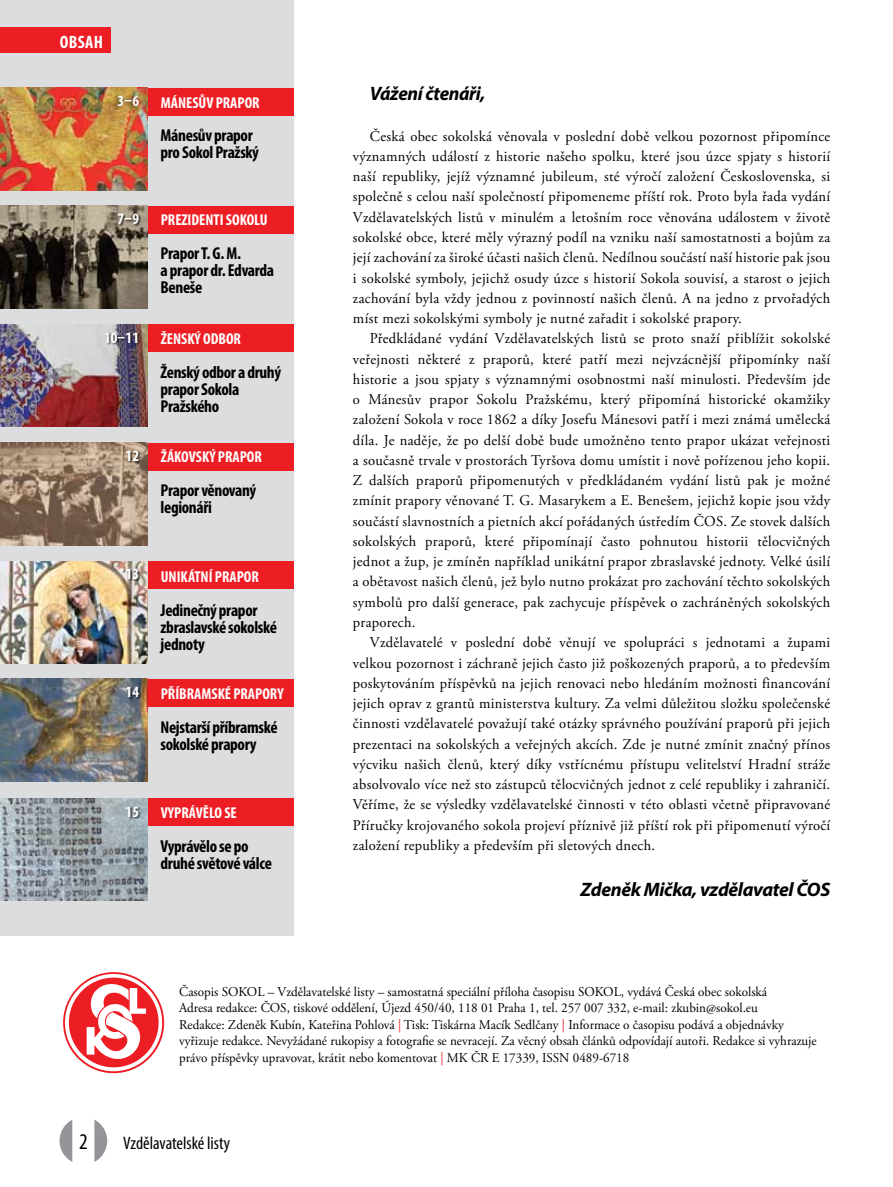
<style>
.page{position:relative;width:893px;height:1187px;background:#fff}
.page>*{position:absolute;margin:0;border:0;box-sizing:border-box;transform-origin:0 0}
.t1{font:condensed 22.5px "Myriad Pro";color:#000}
.t2{font:italic 700 19.5px "Myriad Pro";letter-spacing:-.02em;color:#000}
.t3{font:condensed 18px "Myriad Pro";color:#000}
.t4{font:700 condensed 18px "Myriad Pro";letter-spacing:.02em;color:#fff}
.t5{font:700 condensed 17.25px/17px "Myriad Pro";letter-spacing:-.02em;color:#000}
.t6{font:700 condensed 15.75px "Myriad Pro";color:#fff}
.t7{font:15px/20.2px "Adobe Garamond Pro";letter-spacing:.02em;color:#000;text-align:justify}
.t8{font:13.5px/16.5px "Adobe Garamond Pro";color:#000}
.s1{color:#ed1d24}
</style>
<div class="page">
<svg style="left:63px;top:972px;width:101px;height:101px"></svg>
<svg style="left:65px;top:973px;width:97px;height:98px"></svg>
<div style="left:69px;top:977px;width:90px;height:90px;background:#ed1d24;border-radius:50%"></div>
<svg style="left:87px;top:979px;width:59px;height:82px"></svg>
<div style="left:0;top:0;width:293px;height:935px;background:#dcddde"></div>
<div style="left:0;top:88px;width:293px;height:28px;background:#ed1d24"></div>
<div style="left:0;top:205px;width:293px;height:28px;background:#ed1d24"></div>
<div style="left:0;top:324px;width:293px;height:28px;background:#ed1d24"></div>
<div style="left:0;top:442px;width:293px;height:28px;background:#ed1d24"></div>
<div style="left:0;top:561px;width:293px;height:28px;background:#ed1d24"></div>
<div style="left:0;top:679px;width:293px;height:28px;background:#ed1d24"></div>
<div style="left:0;top:798px;width:293px;height:28px;background:#ed1d24"></div>
<img style="left:0;top:88px;width:148px;height:102px">
<img style="left:0;top:205px;width:148px;height:103px">
<img style="left:0;top:324px;width:148px;height:103px">
<img style="left:0;top:442px;width:148px;height:103px">
<img style="left:0;top:561px;width:148px;height:102px">
<img style="left:0;top:679px;width:148px;height:102px">
<img style="left:0;top:798px;width:148px;height:102px">
<div style="left:111px;top:92px;width:30px;height:19px;background:#000;opacity:.75"></div>
<div style="left:118px;top:214px;width:24px;height:13px;background:#000;opacity:.75"></div>
<div style="left:105px;top:332px;width:35px;height:14px;background:#000;opacity:.75"></div>
<div style="left:126px;top:450px;width:15px;height:14px;background:#000;opacity:.75"></div>
<div style="left:126px;top:569px;width:15px;height:13px;background:#000;opacity:.75"></div>
<div style="left:126px;top:687px;width:16px;height:13px;background:#000;opacity:.75"></div>
<div style="left:126px;top:806px;width:15px;height:13px;background:#000;opacity:.75"></div>
<svg style="left:60px;top:1120px;width:47px;height:41px"></svg>
<div style="left:0;top:28px;width:111px;height:25px;background:#ed1d24"></div>
<p class="t4" style="left:60px;top:31px;width:45px">obsah</p>
<p class="t6" style="left:117px;top:91px;width:23px">3–6</p>
<p class="t6" style="left:117px;top:209px;width:23px">7–9</p>
<p class="t6" style="left:104px;top:327px;width:37px">10–11</p>
<p class="t6" style="left:126px;top:446px;width:15px">12</p>
<p class="t6" style="left:126px;top:564px;width:15px">13</p>
<p class="t6" style="left:126px;top:682px;width:15px">14</p>
<p class="t6" style="left:126px;top:801px;width:15px">15</p>
<p class="t6" style="left:161px;top:92px;width:100px">mánesův prapor</p>
<p class="t5" style="left:161px;top:127px;width:100px">Mánesův prapor pro Sokol Pražský</p>
<p class="t6" style="left:161px;top:210px;width:109px">Prezidenti Sokolu</p>
<p class="t5" style="left:161px;top:245px;width:115px">Prapor T. G. M.<br>a prapor dr. Edvarda<br>Beneše</p>
<p class="t6" style="left:161px;top:329px;width:82px">Ženský odbor</p>
<p class="t5" style="left:161px;top:363px;width:122px">Ženský odbor a druhý prapor Sokola<br>Pražského</p>
<p class="t6" style="left:161px;top:447px;width:103px">Žákovský prapor</p>
<p class="t5" style="left:161px;top:481px;width:97px">Prapor věnovaný legionáři</p>
<p class="t6" style="left:161px;top:567px;width:100px">unikátní prapor</p>
<p class="t5" style="left:161px;top:601px;width:118px">Jedinečný prapor zbraslavské sokolské jednoty</p>
<p class="t6" style="left:161px;top:683px;width:124px">Příbramské prapory</p>
<p class="t5" style="left:161px;top:718px;width:119px">Nejstarší příbramské sokolské prapory</p>
<p class="t6" style="left:161px;top:803px;width:77px">Vyprávělo se</p>
<p class="t5" style="left:161px;top:837px;width:113px">Vyprávělo se po druhé světové válce</p>
<h2 class="t2" style="left:370px;top:80px;width:117px">Vážení čtenáři,</h2>
<p class="t7" style="left:353px;top:126px;width:479px;text-indent:17px">Česká obec sokolská věnovala v poslední době velkou pozornost připomínce významných událostí z historie našeho spolku, které jsou úzce spjaty s historií naší republiky, jejíž významné jubileum, sté výročí založení Československa, si společně s celou naší společností připomeneme příští rok. Proto byla řada vydání Vzdělavatelských listů v minulém a letošním roce věnována událostem v životě sokolské obce, které měly výrazný podíl na vzniku naší samostatnosti a bojům za její zachování za široké účasti našich členů. Nedílnou součástí naší historie pak jsou i sokolské symboly, jejichž osudy úzce s historií Sokola souvisí, a starost o jejich zachování byla vždy jednou z povinností našich členů. A na jedno z prvořadých míst mezi sokolskými symboly je nutné zařadit i sokolské prapory.</p>
<p class="t7" style="left:353px;top:329px;width:479px;text-indent:17px">Předkládané vydání Vzdělavatelských listů se proto snaží přiblížit sokolské veřejnosti některé z praporů, které patří mezi nejvzácnější připomínky naší historie a jsou spjaty s významnými osobnostmi naší minulosti. Především jde o Mánesův prapor Sokolu Pražskému, který připomíná historické okamžiky založení Sokola v roce 1862 a díky Josefu Mánesovi patří i mezi známá umělecká díla. Je naděje, že po delší době bude umožněno tento prapor ukázat veřejnosti a současně trvale v prostorách Tyršova domu umístit i nově pořízenou jeho kopii.<br>Z dalších praporů připomenutých v předkládaném vydání listů pak je možné zmínit prapory věnované T. G. Masarykem a E. Benešem, jejichž kopie jsou vždy součástí slavnostních a pietních akcí pořádaných ústředím ČOS. Ze stovek dalších sokolských praporů, které připomínají často pohnutou historii tělocvičných jednot a žup, je zmíněn například unikátní prapor zbraslavské jednoty. Velké úsilí a obětavost našich členů, jež bylo nutno prokázat pro zachování těchto sokolských symbolů pro další generace, pak zachycuje příspěvek o zachráněných sokolských praporech.</p>
<p class="t7" style="left:353px;top:633px;width:479px;text-indent:17px">Vzdělavatelé v poslední době věnují ve spolupráci s jednotami a župami velkou pozornost i záchraně jejich často již poškozených praporů, a to především poskytováním příspěvků na jejich renovaci nebo hledáním možnosti financování jejich oprav z grantů ministerstva kultury. Za velmi důležitou složku společenské činnosti vzdělavatelé považují také otázky správného používání praporů při jejich prezentaci na sokolských a veřejných akcích. Zde je nutné zmínit značný přínos výcviku našich členů, který díky vstřícnému přístupu velitelství Hradní stráže absolvovalo více než sto zástupců tělocvičných jednot z celé republiky i zahraničí.<br>Věříme, že se výsledky vzdělavatelské činnosti v této oblasti včetně připravované Příručky krojovaného sokola projeví příznivě již příští rok při připomenutí výročí založení republiky a především při sletových dnech.</p>
<h2 class="t2" style="left:581px;top:876px;width:251px">Zdeněk Mička, vzdělavatel ČOS</h2>
<p class="t8" style="left:179px;top:983px;width:639px">Časopis SOKOL – Vzdělavatelské listy – samostatná speciální příloha časopisu SOKOL, vydává Česká obec sokolská<br>Adresa redakce: ČOS, tiskové oddělení, Újezd 450/40, 118 01 Praha 1, tel. 257 007 332, e-mail: zkubin@sokol.eu<br>Redakce: Zdeněk Kubín, Kateřina Pohlová <span class="s1">|</span> Tisk: Tiskárna Macík Sedlčany <span class="s1">|</span> Informace o časopisu podává a objednávky vyřizuje redakce. Nevyžádané rukopisy a fotografie se nevracejí. Za věcný obsah článků odpovídají autoři. Redakce si vyhrazuje právo příspěvky upravovat, krátit nebo komentovat <span class="s1">|</span> MK ČR E 17339, ISSN 0489-6718</p>
<h1 class="t1" style="left:79px;top:1127px;width:10px">2</h1>
<p class="t3" style="left:123px;top:1132px;width:108px">Vzdělavatelské listy</p>
</div>
